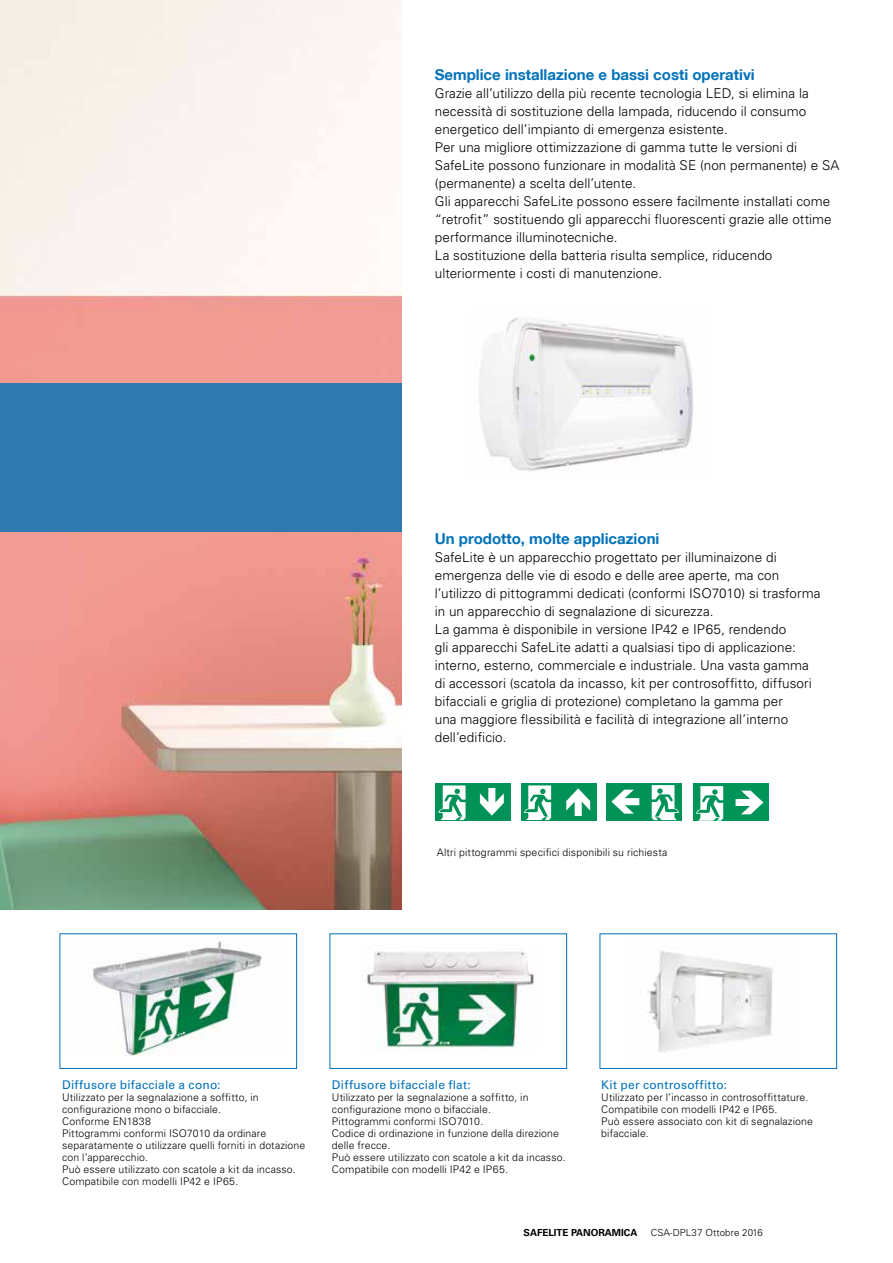
<style>
.page{position:relative;width:893px;height:1263px;background:#fff}
.page>*{position:absolute;margin:0;border:0;box-sizing:border-box;transform-origin:0 0}
.t1{font:700 15px "Helvetica Neue LT";color:#0072ba}
.t2{font:300 13.5px/18px "Univers LT Pro 45";letter-spacing:.005em;color:#000}
.t3{font:12px "Univers LT Pro 55 Roman";letter-spacing:.02em;color:#0072ba}
.t4{font:300 10.5px/12px "Univers LT Pro 45";letter-spacing:.015em;color:#000}
.t5{font:300 9.75px "Univers LT Pro 45";letter-spacing:.01em;color:#000}
.t6{font:700 9.75px "Univers LT Pro 65";color:#000}
</style>
<div class="page">
<div style="left:60px;top:933px;width:237px;height:136px;border:1px solid #0071b9"></div>
<div style="left:330px;top:933px;width:237px;height:136px;border:1px solid #0071b9"></div>
<div style="left:600px;top:933px;width:237px;height:136px;border:1px solid #0071b9"></div>
<img style="left:93px;top:941px;width:170px;height:115px">
<img style="left:647px;top:951px;width:126px;height:101px">
<img style="left:367px;top:951px;width:167px;height:98px">
<img style="left:0;top:0;width:402px;height:910px">
<div style="left:435px;top:783px;width:76px;height:37px;background:#009257"></div>
<svg style="left:480px;top:788px;width:24px;height:28px"></svg>
<svg style="left:438px;top:785px;width:28px;height:35px"></svg>
<div style="left:521px;top:783px;width:75px;height:37px;background:#009257"></div>
<svg style="left:524px;top:785px;width:27px;height:35px"></svg>
<svg style="left:566px;top:788px;width:24px;height:28px"></svg>
<div style="left:607px;top:783px;width:75px;height:37px;background:#009257"></div>
<svg style="left:611px;top:790px;width:28px;height:24px"></svg>
<svg style="left:652px;top:785px;width:27px;height:35px"></svg>
<div style="left:693px;top:784px;width:75px;height:37px;background:#009458"></div>
<svg style="left:736px;top:791px;width:27px;height:23px"></svg>
<svg style="left:696px;top:786px;width:27px;height:35px"></svg>
<img style="left:479px;top:318px;width:214px;height:153px">
<div style="left:0;top:383px;width:402px;height:148px;background:#307ab1"></div>
<p class="t1" style="left:435px;top:65px;width:321px">Semplice installazione e bassi costi operativi</p>
<p class="t2" style="left:435px;top:84px;width:406px">Grazie all’utilizzo della più recente tecnologia LED, si elimina la necessità di sostituzione della lampada, riducendo il consumo energetico dell’impianto di emergenza esistente.<br>Per una migliore ottimizzazione di gamma tutte le versioni di SafeLite possono funzionare in modalità SE (non permanente) e SA (permanente) a scelta dell’utente.<br>Gli apparecchi SafeLite possono essere facilmente installati come “retrofit” sostituendo gli apparecchi fluorescenti grazie alle ottime performance illuminotecniche.<br>La sostituzione della batteria risulta semplice, riducendo ulteriormente i costi di manutenzione.</p>
<p class="t1" style="left:435px;top:530px;width:226px">Un prodotto, molte applicazioni</p>
<p class="t2" style="left:435px;top:549px;width:387px">SafeLite è un apparecchio progettato per illuminaizone di emergenza delle vie di esodo e delle aree aperte, ma con l’utilizzo di pittogrammi dedicati (conformi ISO7010) si trasforma in un apparecchio di segnalazione di sicurezza.<br>La gamma è disponibile in versione IP42 e IP65, rendendo<br>gli apparecchi SafeLite adatti a qualsiasi tipo di applicazione: interno, esterno, commerciale e industriale. Una vasta gamma di accessori (scatola da incasso, kit per controsoffitto, diffusori bifacciali e griglia di protezione) completano la gamma per<br>una maggiore flessibilità e facilità di integrazione all’interno dell’edificio.</p>
<p class="t4" style="left:437px;top:847px;width:232px">Altri pittogrammi specifici disponibili su richiesta</p>
<p class="t3" style="left:62px;top:1078px;width:160px">Diffusore bifacciale a cono:</p>
<p class="t4" style="left:62px;top:1091px;width:245px">Utilizzato per la segnalazione a soffitto, in configurazione mono o bifacciale.<br>Conforme EN1838<br>Pittogrammi conformi ISO7010 da ordinare separatamente o utilizzare quelli forniti in dotazione con l’apparecchio.<br>Può essere utilizzato con scatole a kit da incasso.<br>Compatibile con modelli IP42 e IP65.</p>
<p class="t3" style="left:332px;top:1078px;width:140px">Diffusore bifacciale flat:</p>
<p class="t4" style="left:332px;top:1091px;width:235px">Utilizzato per la segnalazione a soffitto, in configurazione mono o bifacciale.<br>Pittogrammi conformi ISO7010.<br>Codice di ordinazione in funzione della direzione delle frecce.<br>Può essere utilizzato con scatole a kit da incasso.<br>Compatibile con modelli IP42 e IP65.</p>
<p class="t3" style="left:601px;top:1078px;width:127px">Kit per controsoffitto:</p>
<p class="t4" style="left:601px;top:1091px;width:213px">Utilizzato per l’incasso in controsoffittature.<br>Compatibile con modelli IP42 e IP65.<br>Può essere associato con kit di segnalazione bifacciale.</p>
<p class="t6" style="left:523px;top:1226px;width:115px">SAFELITE PANORAMICA</p>
<p class="t5" style="left:651px;top:1226px;width:113px">CSA-DPL37 Ottobre 2016</p>
</div>
